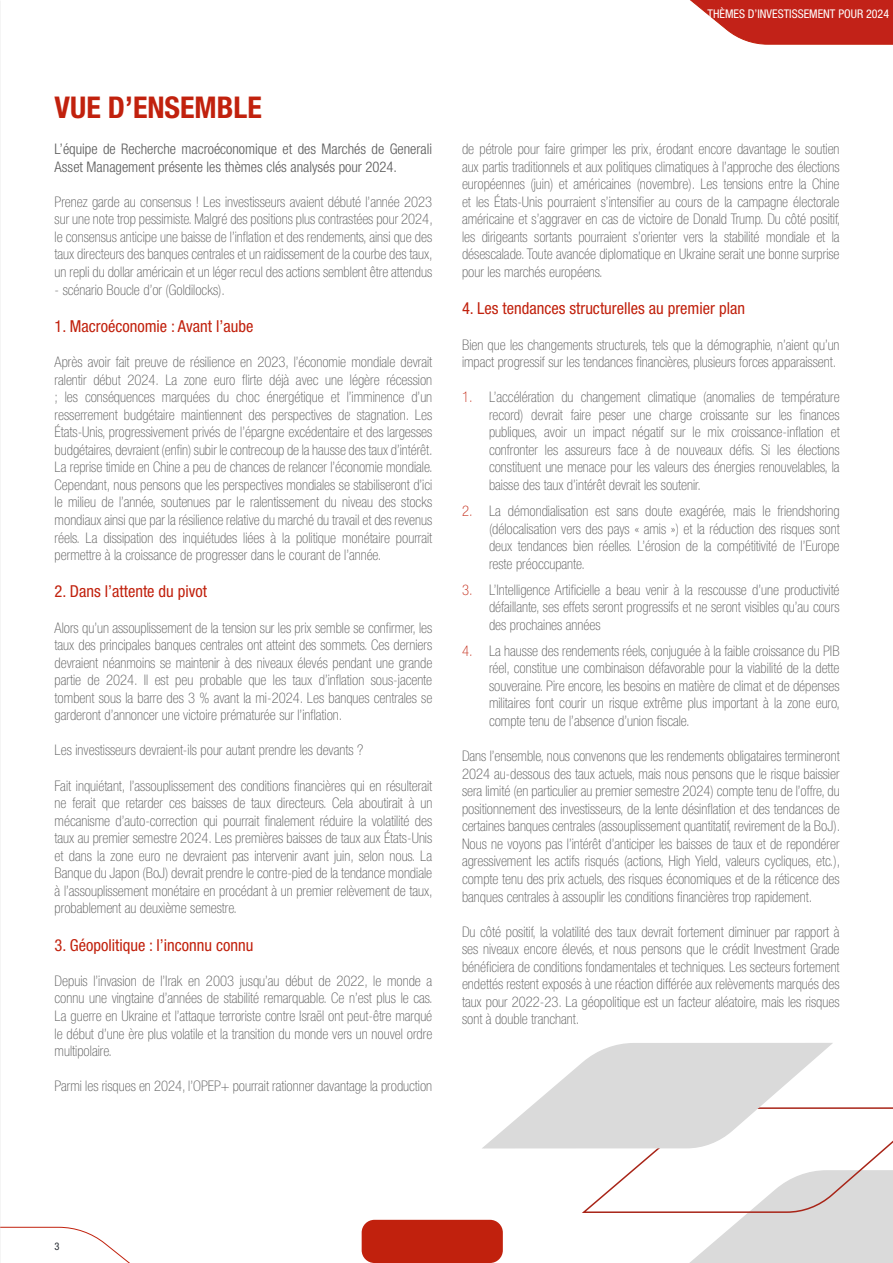
<style>
.page{position:relative;width:893px;height:1263px;background:#fff}
.page>*{position:absolute;margin:0;border:0;box-sizing:border-box;transform-origin:0 0}
.t1{font:700 condensed 30px "Helvetica Neue LT Std";color:#c1210d}
.t2{font:condensed 16.5px "Helvetica Neue LT Std";color:#c1210d}
.t3{font:100 condensed 14.7px/17.5px "Helvetica Neue LT Std";color:#5a5a5a;text-align:justify}
.t4{font:300 condensed 14.7px/17.5px "Helvetica Neue LT Std";color:#5a5a5a}
.t5{font:condensed 12px "Helvetica Neue LT Std";color:#fff}
.t6{font:condensed 10.5px "Helvetica Neue LT Std";color:#252a31}
.s1{color:#c1210d}
</style>
<div class="page">
<svg style="left:690px;top:0;width:203px;height:45px;background:#ca4239"></svg>
<svg style="left:0;top:1226px;width:130px;height:37px"></svg>
<svg style="left:480px;top:1043px;width:413px;height:220px"></svg>
<div style="left:362px;top:1220px;width:141px;height:43px;background:#c1210d;border-radius:13px"></div>
<p class="t5" style="left:707px;top:7px;width:183px">THÈMES D’INVESTISSEMENT POUR 2024</p>
<h1 class="t1" style="left:55px;top:89px;width:209px">VUE D’ENSEMBLE</h1>
<p class="t4" style="left:55px;top:140px;width:379px">L’équipe de Recherche macroéconomique et des Marchés de Generali<br>Asset Management présente les thèmes clés analysés pour 2024.</p>
<p class="t3" style="left:55px;top:193px;width:380px">Prenez garde au consensus ! Les investisseurs avaient débuté l’année 2023 sur une note trop pessimiste. Malgré des positions plus contrastées pour 2024, le consensus anticipe une baisse de l’inflation et des rendements, ainsi que des taux directeurs des banques centrales et un raidissement de la courbe des taux, un repli du dollar américain et un léger recul des actions semblent être attendus</p>
<p class="t3" style="left:55px;top:280px;width:172px">- scénario Boucle d’or (Goldilocks).</p>
<p class="t2" style="left:55px;top:317px;width:200px">1. Macroéconomie : Avant l’aube</p>
<p class="t3" style="left:55px;top:353px;width:380px">Après avoir fait preuve de résilience en 2023, l’économie mondiale devrait ralentir début 2024. La zone euro flirte déjà avec une légère récession ; les conséquences marquées du choc énergétique et l’imminence d’un resserrement budgétaire maintiennent des perspectives de stagnation. Les États-Unis, progressivement privés de l’épargne excédentaire et des largesses budgétaires, devraient (enfin) subir le contrecoup de la hausse des taux d’intérêt.<br>La reprise timide en Chine a peu de chances de relancer l’économie mondiale.<br>Cependant, nous pensons que les perspectives mondiales se stabiliseront d’ici le milieu de l’année, soutenues par le ralentissement du niveau des stocks mondiaux ainsi que par la résilience relative du marché du travail et des revenus réels. La dissipation des inquiétudes liées à la politique monétaire pourrait permettre à la croissance de progresser dans le courant de l’année.</p>
<p class="t2" style="left:55px;top:582px;width:154px">2. Dans l’attente du pivot</p>
<p class="t3" style="left:55px;top:618px;width:379px">Alors qu’un assouplissement de la tension sur les prix semble se confirmer, les taux des principales banques centrales ont atteint des sommets. Ces derniers devraient néanmoins se maintenir à des niveaux élevés pendant une grande partie de 2024. Il est peu probable que les taux d’inflation sous-jacente tombent sous la barre des 3 % avant la mi-2024. Les banques centrales se garderont d’annoncer une victoire prématurée sur l’inflation.</p>
<p class="t3" style="left:55px;top:741px;width:310px">Les investisseurs devraient-ils pour autant prendre les devants ?</p>
<p class="t3" style="left:55px;top:776px;width:380px">Fait inquiétant, l’assouplissement des conditions financières qui en résulterait ne ferait que retarder ces baisses de taux directeurs. Cela aboutirait à un mécanisme d’auto-correction qui pourrait finalement réduire la volatilité des taux au premier semestre 2024. Les premières baisses de taux aux États-Unis et dans la zone euro ne devraient pas intervenir avant juin, selon nous. La Banque du Japon (BoJ) devrait prendre le contre-pied de la tendance mondiale à l’assouplissement monétaire en procédant à un premier relèvement de taux, probablement au deuxième semestre.</p>
<p class="t2" style="left:55px;top:935px;width:200px">3. Géopolitique : l’inconnu connu</p>
<p class="t3" style="left:55px;top:972px;width:380px">Depuis l’invasion de l’Irak en 2003 jusqu’au début de 2022, le monde a connu une vingtaine d’années de stabilité remarquable. Ce n’est plus le cas.<br>La guerre en Ukraine et l’attaque terroriste contre Israël ont peut-être marqué le début d’une ère plus volatile et la transition du monde vers un nouvel ordre multipolaire.</p>
<p class="t3" style="left:55px;top:1077px;width:379px">Parmi les risques en 2024, l’OPEP+ pourrait rationner davantage la production</p>
<p class="t3" style="left:462px;top:140px;width:380px">de pétrole pour faire grimper les prix, érodant encore davantage le soutien aux partis traditionnels et aux politiques climatiques à l’approche des élections européennes (juin) et américaines (novembre). Les tensions entre la Chine et les États-Unis pourraient s’intensifier au cours de la campagne électorale américaine et s’aggraver en cas de victoire de Donald Trump. Du côté positif, les dirigeants sortants pourraient s’orienter vers la stabilité mondiale et la désescalade. Toute avancée diplomatique en Ukraine serait une bonne surprise pour les marchés européens.</p>
<p class="t2" style="left:462px;top:299px;width:285px">4. Les tendances structurelles au premier plan</p>
<p class="t3" style="left:462px;top:335px;width:379px">Bien que les changements structurels, tels que la démographie, n’aient qu’un impact progressif sur les tendances financières, plusieurs forces apparaissent.</p>
<p class="t3" style="left:489px;top:388px;width:352px;text-indent:-27px"><span class="s1">1.</span> L’accélération du changement climatique (anomalies de température record) devrait faire peser une charge croissante sur les finances publiques, avoir un impact négatif sur le mix croissance-inflation et confronter les assureurs face à de nouveaux défis. Si les élections constituent une menace pour les valeurs des énergies renouvelables, la baisse des taux d’intérêt devrait les soutenir.</p>
<p class="t3" style="left:489px;top:502px;width:352px;text-indent:-27px"><span class="s1">2.</span> La démondialisation est sans doute exagérée, mais le friendshoring (délocalisation vers des pays « amis ») et la réduction des risques sont deux tendances bien réelles. L’érosion de la compétitivité de l’Europe reste préoccupante.</p>
<p class="t3" style="left:489px;top:581px;width:352px;text-indent:-27px"><span class="s1">3.</span> L’Intelligence Artificielle a beau venir à la rescousse d’une productivité défaillante, ses effets seront progressifs et ne seront visibles qu’au cours des prochaines années</p>
<p class="t3" style="left:489px;top:642px;width:353px;text-indent:-27px"><span class="s1">4.</span> La hausse des rendements réels, conjuguée à la faible croissance du PIB réel, constitue une combinaison défavorable pour la viabilité de la dette souveraine. Pire encore, les besoins en matière de climat et de dépenses militaires font courir un risque extrême plus important à la zone euro, compte tenu de l’absence d’union fiscale.</p>
<p class="t3" style="left:462px;top:747px;width:380px">Dans l’ensemble, nous convenons que les rendements obligataires termineront 2024 au-dessous des taux actuels, mais nous pensons que le risque baissier sera limité (en particulier au premier semestre 2024) compte tenu de l’offre, du positionnement des investisseurs, de la lente désinflation et des tendances de certaines banques centrales (assouplissement quantitatif, revirement de la BoJ).<br>Nous ne voyons pas l’intérêt d’anticiper les baisses de taux et de repondérer agressivement les actifs risqués (actions, High Yield, valeurs cycliques, etc.), compte tenu des prix actuels, des risques économiques et de la réticence des banques centrales à assouplir les conditions financières trop rapidement.</p>
<p class="t3" style="left:462px;top:922px;width:379px">Du côté positif, la volatilité des taux devrait fortement diminuer par rapport à ses niveaux encore élevés, et nous pensons que le crédit Investment Grade bénéficiera de conditions fondamentales et techniques. Les secteurs fortement endettés restent exposés à une réaction différée aux relèvements marqués des taux pour 2022-23. La géopolitique est un facteur aléatoire, mais les risques sont à double tranchant.</p>
<p class="t6" style="left:55px;top:1240px;width:7px">3</p>
</div>
